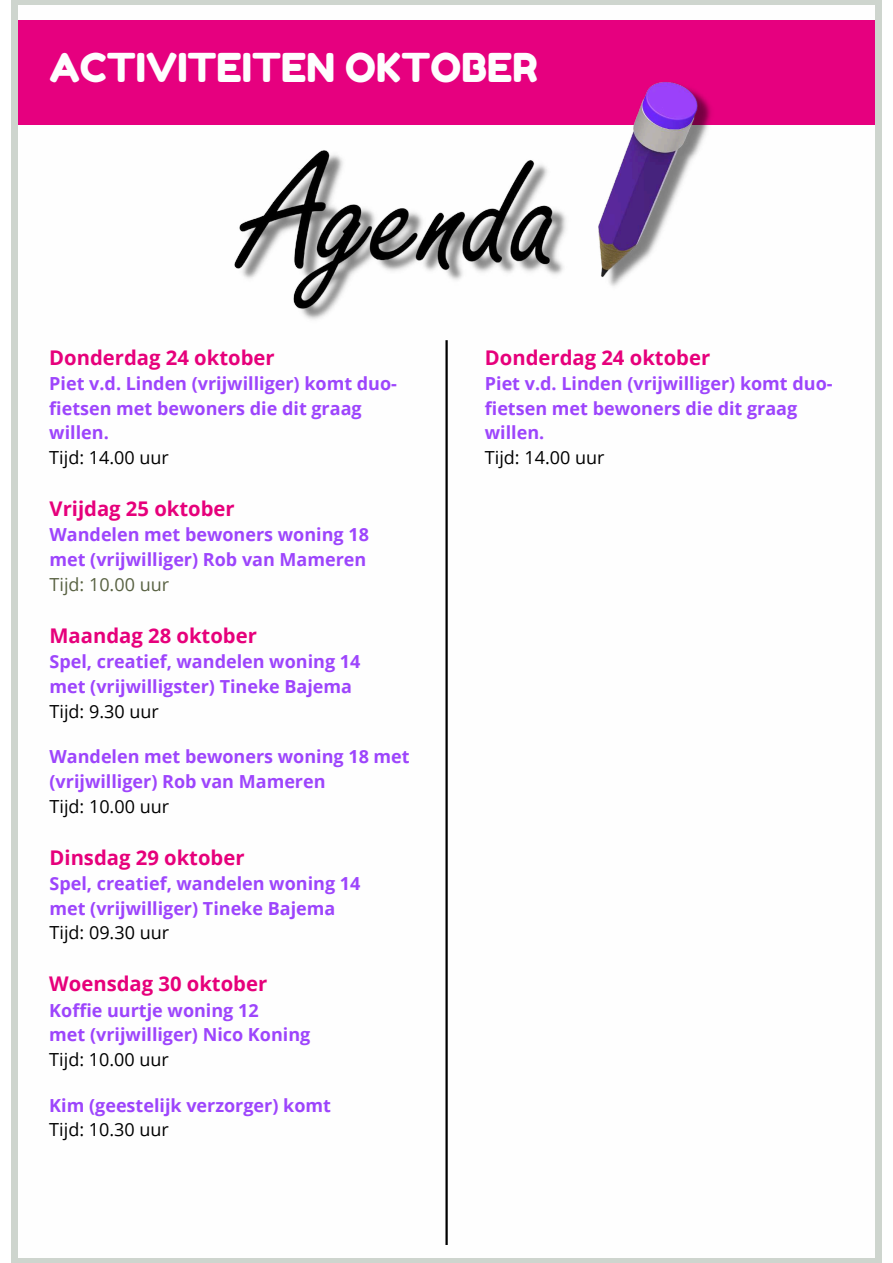
<style>
.page{position:relative;width:893px;height:1263px;background:#fff}
.page>*{position:absolute;margin:0;border:0;box-sizing:border-box;transform-origin:0 0}
.t1{font:39.75px "Fredoka One";color:#fefefe}
.t2{font:700 20.25px "Open Sans";color:#e6007b}
.t3{font:700 18px/24.8px "Open Sans";color:#9d45fc}
.t4{font:18px "Open Sans";color:#000}
.t5{font:18px "Open Sans";color:#596243}
</style>
<div class="page">
<div style="left:11px;top:0;width:871px;height:1263px;background:#ced5ce"></div>
<div style="left:18px;top:5px;width:856px;height:1253px;background:#fefefe"></div>
<div style="left:18px;top:21px;width:856px;height:104px;background:#e6007f"></div>
<img style="left:235px;top:82px;width:476px;height:238px">
<hr style="left:445px;top:340px;width:3px;height:905px;background:#000">
<h1 class="t1" style="left:49px;top:43px;width:489px">ACTIVITEITEN OKTOBER</h1>
<p class="t2" style="left:49px;top:343px;width:227px">Donderdag 24 oktober</p>
<p class="t3" style="left:49px;top:370px;width:349px">Piet v.d. Linden (vrijwilliger) komt duo&shy;fietsen met bewoners die dit graag willen.</p>
<p class="t4" style="left:49px;top:445px;width:121px">Tijd: 14.00 uur</p>
<p class="t2" style="left:49px;top:494px;width:187px">Vrijdag 25 oktober</p>
<p class="t3" style="left:49px;top:522px;width:321px">Wandelen met bewoners woning 18 met (vrijwilliger) Rob van Mameren</p>
<p class="t5" style="left:49px;top:572px;width:121px">Tijd: 10.00 uur</p>
<p class="t2" style="left:49px;top:621px;width:209px">Maandag 28 oktober</p>
<p class="t3" style="left:49px;top:649px;width:312px">Spel, creatief, wandelen woning 14 met (vrijwilligster) Tineke Bajema</p>
<p class="t4" style="left:49px;top:698px;width:111px">Tijd: 9.30 uur</p>
<p class="t3" style="left:49px;top:744px;width:362px">Wandelen met bewoners woning 18 met (vrijwilliger) Rob van Mameren</p>
<p class="t4" style="left:49px;top:793px;width:121px">Tijd: 10.00 uur</p>
<p class="t2" style="left:49px;top:843px;width:196px">Dinsdag 29 oktober</p>
<p class="t3" style="left:49px;top:870px;width:312px">Spel, creatief, wandelen woning 14 met (vrijwilliger) Tineke Bajema</p>
<p class="t4" style="left:49px;top:920px;width:121px">Tijd: 09.30 uur</p>
<p class="t2" style="left:49px;top:969px;width:219px">Woensdag 30 oktober</p>
<p class="t3" style="left:49px;top:997px;width:262px">Koffie uurtje woning 12<br>met (vrijwilliger) Nico Koning</p>
<p class="t4" style="left:49px;top:1047px;width:121px">Tijd: 10.00 uur</p>
<p class="t3" style="left:49px;top:1092px;width:283px">Kim (geestelijk verzorger) komt</p>
<p class="t4" style="left:49px;top:1117px;width:121px">Tijd: 10.30 uur</p>
<p class="t2" style="left:485px;top:343px;width:227px">Donderdag 24 oktober</p>
<p class="t3" style="left:485px;top:370px;width:349px">Piet v.d. Linden (vrijwilliger) komt duo&shy;fietsen met bewoners die dit graag willen.</p>
<p class="t4" style="left:485px;top:445px;width:121px">Tijd: 14.00 uur</p>
</div>
